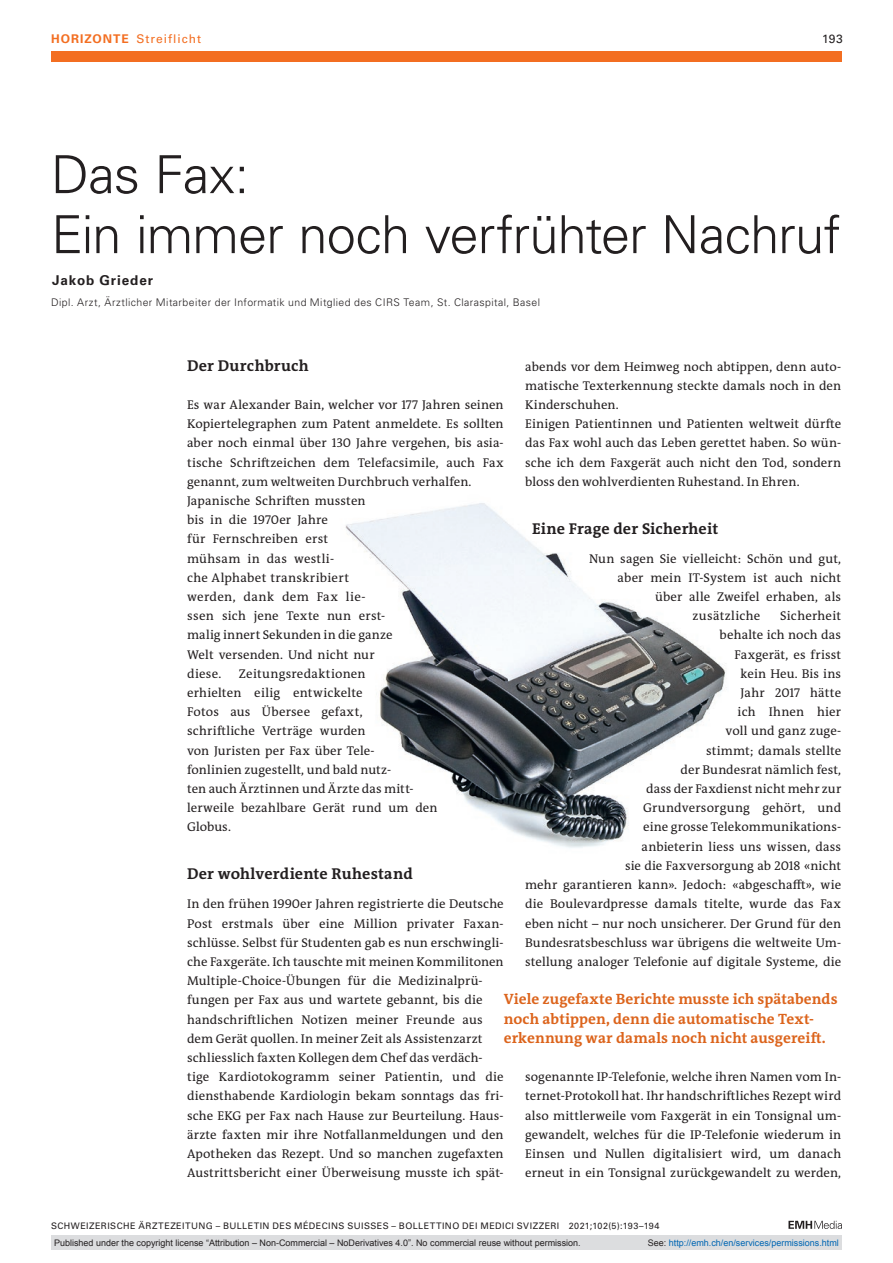
<style>
.page{position:relative;width:893px;height:1263px;background:#fff}
.page>*{position:absolute;margin:0;border:0;box-sizing:border-box;transform-origin:0 0}
.article-title{font:300 52.5px/60px "Univers LT Std";letter-spacing:-.02em;color:#231f20}
.section-h1{font:700 15.75px "The Antiqua B W7";letter-spacing:.015em;color:#231f20}
.catchwords{font:700 15px/19.2px "The Antiqua B W7";letter-spacing:.005em;color:#dc641c}
.author-notes{font:700 13.5px "Univers LT Std";letter-spacing:.065em;color:#231f20}
.section-pn{font:12.75px/19.2px "The Antiqua B W5 Plain";letter-spacing:.01em;color:#231f20;text-align:justify}
.ressort{font:12px "Univers LT Std";letter-spacing:.08em;color:#f36e21}
.ressort-2{font:12px "Univers LT Std";color:#231f20}
.aff{font:300 10.5px "Univers LT Std";letter-spacing:.04em;color:#231f20}
.t1{font:9px "Arial";color:#231f20}
.fusszeile{font:9px "Univers LT Std";letter-spacing:.05em;color:#231f20}
.t2{font:9px "Arial";color:#0066b3}
.s1{font-weight:700}
.s2{color:#231f20}
</style>
<div class="page">
<svg style="left:788px;top:1221px;width:54px;height:8px"></svg>
<div style="left:51px;top:51px;width:791px;height:11px;background:#f36e21"></div>
<img style="left:345px;top:503px;width:381px;height:345px">
<div style="left:51px;top:1235px;width:791px;height:15px;background:#dcdddf"></div>
<p class="ressort" style="left:51px;top:31px;width:152px"><span class="s1">HORIZONTE</span> Streiflicht</p>
<p class="ressort-2" style="left:822px;top:31px;width:22px">193</p>
<p class="article-title" style="left:51px;top:145px;width:791px">Das Fax:<br>Ein immer noch verfrühter Nachruf</p>
<p class="author-notes" style="left:52px;top:272px;width:102px">Jakob Grieder</p>
<p class="aff" style="left:51px;top:296px;width:491px">Dipl. Arzt, Ärztlicher Mitarbeiter der Informatik und Mitglied des CIRS Team, St. Claraspital, Basel</p>
<p class="section-h1" style="left:187px;top:355px;width:123px">Der Durchbruch</p>
<p class="section-pn" style="left:187px;top:395px;width:318px">Es war Alexander Bain, welcher vor 177 Jahren seinen Kopiertelegraphen zum Patent anmeldete. Es sollten aber noch einmal über 130 Jahre vergehen, bis asia&shy;tische Schriftzeichen dem Telefacsimile, auch Fax genannt, zum weltweiten Durchbruch verhalfen.</p>
<p class="section-pn" style="left:187px;top:491px;width:207px;text-align:left">Japanische Schriften mussten<br>bis in die 1970er Jahre<br>für Fernschreiben erst<br>mühsam in das westli-<br>che Alphabet transkribiert werden, dank dem Fax lie&shy;ssen sich jene Texte nun erst&shy;malig innert Sekunden in die ganze<br>Welt versenden. Und nicht nur diese.</p>
<p class="section-pn" style="left:525px;top:357px;width:317px">abends vor dem Heimweg noch abtippen, denn auto&shy;matische Texterkennung steckte damals noch in den Kinderschuhen.</p>
<p class="section-pn" style="left:525px;top:414px;width:318px">Einigen Patientinnen und Patienten weltweit dürfte das Fax wohl auch das Leben gerettet haben. So wün&shy;sche ich dem Faxgerät auch nicht den Tod, sondern bloss den wohlverdienten Ruhestand. In Ehren.</p>
<p class="section-h1" style="left:532px;top:518px;width:188px">Eine Frage der Sicherheit</p>
<p class="section-pn" style="left:589px;top:549px;width:254px">Nun sagen Sie vielleicht: Schön und gut,</p>
<p class="section-pn" style="left:618px;top:568px;width:225px">aber mein IT-System ist auch nicht</p>
<p class="section-pn" style="left:655px;top:587px;width:187px">über alle Zweifel erhaben, als</p>
<p class="section-pn" style="left:693px;top:606px;width:69px">zusätzliche</p>
<p class="section-pn" style="left:525px;top:606px;width:318px;text-align:right">Sicherheit<br>behalte ich noch das<br>Faxgerät, es frisst<br>kein Heu. Bis ins<br>Jahr 2017 hätte<br>ich Ihnen hier<br>voll und ganz zuge-<br>stimmt; damals stellte<br>der Bundesrat nämlich fest,<br>dass der Faxdienst nicht mehr zur<br>Grundversorgung gehört, und<br>eine grosse Telekommunikations-<br>anbieterin liess uns wissen, dass<br>sie die Faxversorgung ab 2018 «nicht<br>mehr garantieren kann». Jedoch: «abgeschafft», wie die Boulevardpresse damals titelte, wurde das Fax eben nicht – nur noch unsicherer. Der Grund für den<br>Bundesratsbeschluss war übrigens die weltweite Um&shy;stellung analoger Telefonie auf digitale Systeme, die</p>
<p class="section-pn" style="left:187px;top:664px;width:252px;text-align:left;text-indent:52px">Zeitungsredaktionen<br>erhielten eilig entwickelte<br>Fotos aus Übersee gefaxt,<br>schriftliche Verträge wurden<br>von Juristen per Fax über Tele-<br>fonlinien zugestellt, und bald nutz-<br>ten auch Ärztinnen und Ärzte das mitt&shy;lerweile bezahlbare Gerät rund um den<br>Globus.</p>
<p class="section-h1" style="left:187px;top:864px;width:227px">Der wohlverdiente Ruhestand</p>
<p class="section-pn" style="left:187px;top:894px;width:318px;text-align:left">In den frühen 1990er Jahren registrierte die Deutsche Post erstmals über eine Million privater Faxan&shy;schlüsse. Selbst für Studenten gab es nun erschwingli&shy;che Faxgeräte. Ich tauschte mit meinen Kommilitonen Multiple-Choice-Übungen für die Medizinalprü&shy;fungen per Fax aus und wartete gebannt, bis die handschriftlichen Notizen meiner Freunde aus dem Gerät quollen. In meiner Zeit als Assistenzarzt schliesslich faxten Kollegen dem Chef das verdäch&shy;tige Kardiotokogramm seiner Patientin, und die diensthabende Kardiologin bekam sonntags das fri&shy;sche EKG per Fax nach Hause zur Beurteilung. Haus&shy;ärzte faxten mir ihre Notfallanmeldungen und den Apotheken das Rezept. Und so manchen zugefaxten Austrittsbericht einer Überweisung musste ich spät-</p>
<p class="catchwords" style="left:504px;top:990px;width:335px">Viele zugefaxte Berichte musste ich spätabends noch abtippen, denn die automatische Text&shy;erkennung war damals noch nicht ausgereift.</p>
<p class="section-pn" style="left:525px;top:1067px;width:317px">sogenannte IP-Telefonie, welche ihren Namen vom In&shy;ternet-Protokoll hat. Ihr handschriftliches Rezept wird also mittlerweile vom Faxgerät in ein Tonsignal um&shy;gewandelt, welches für die IP-Telefonie wiederum in Einsen und Nullen digitalisiert wird, um danach erneut in ein Tonsignal zurückgewandelt zu werden,</p>
<p class="fusszeile" style="left:51px;top:1220px;width:610px">SCHWEIZERISCHE ÄRZTEZEITUNG – BULLETIN DES MÉDECINS SUISSES – BOLLETTINO DEI MEDICI SVIZZERI 2021;102(5):193–194</p>
<p class="t1" style="left:54px;top:1237px;width:528px">Published under the copyright license “Attribution – Non-Commercial – NoDerivatives 4.0”. No commercial reuse without permission.</p>
<p class="t2" style="left:648px;top:1237px;width:193px"><span class="s2">See:</span> http://emh.ch/en/services/permissions.html</p>
</div>
